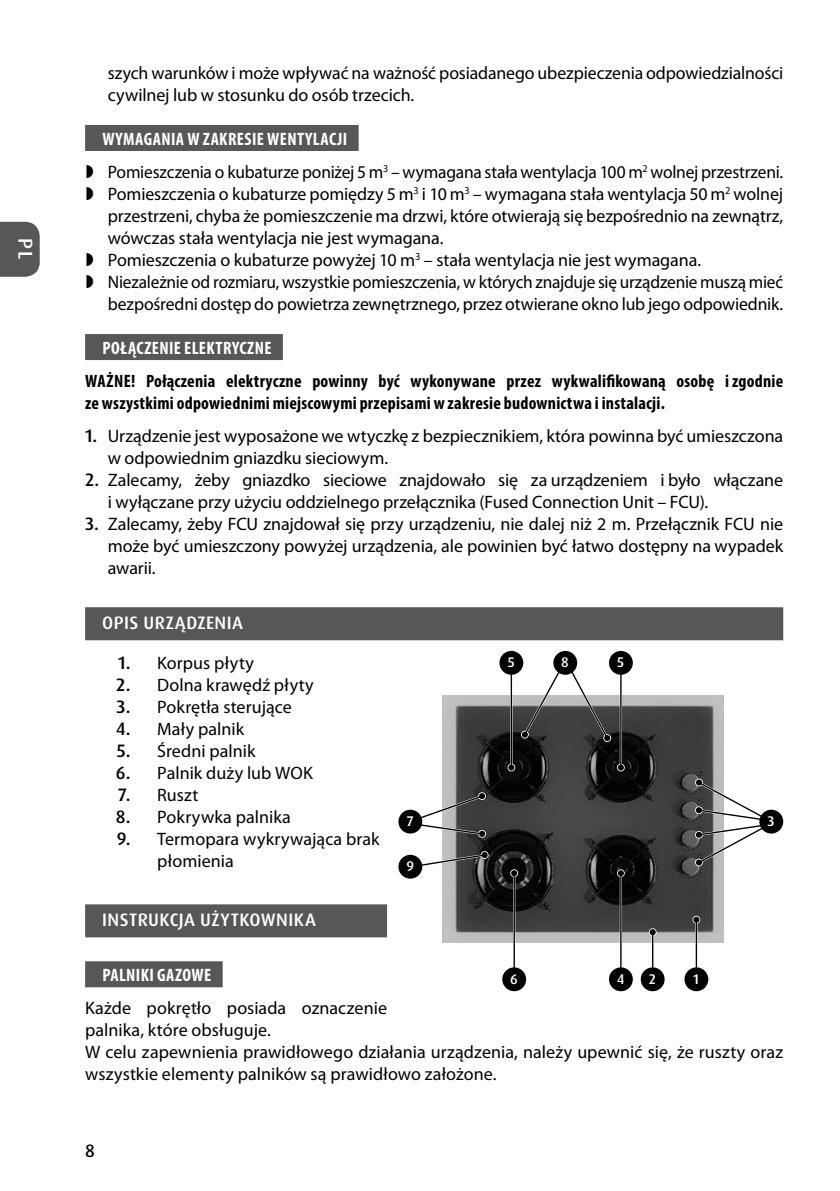
<style>
.page{position:relative;width:840px;height:1191px;background:#fff}
.page>*{position:absolute;margin:0;border:0;box-sizing:border-box;transform-origin:0 0}
.t1{font:500 20px "Dax Pro";color:#fff}
.t2{font:18px/22px "Myriad Pro";letter-spacing:-.005em;color:#000}
.t3{font:700 condensed 18px/22px "Myriad Pro";letter-spacing:.01em;color:#000}
.t4{font:500 18px "Dax Pro";letter-spacing:.025em;color:#fff}
.t5{font:700 condensed 18px "Myriad Pro";letter-spacing:.02em;color:#fff}
.t6{font:500 18px "Dax Pro";color:#000}
.t7{font:500 14px "Dax Pro";color:#fff}
.s1{font-weight:700;font-stretch:condensed;color:#fff}
.s2{font-family:"Dax Pro";font-weight:500}
</style>
<div class="page">
<svg style="left:0;top:222px;width:40px;height:55px;background:#5f5f5e"></svg>
<div style="left:85px;top:125px;width:273px;height:26px;background:#575756"></div>
<div style="left:85px;top:334px;width:198px;height:26px;background:#575756"></div>
<div style="left:85px;top:607px;width:697px;height:33px;background:#575756"></div>
<div style="left:85px;top:904px;width:302px;height:33px;background:#575756"></div>
<div style="left:85px;top:961px;width:137px;height:26px;background:#575756"></div>
<img style="left:442px;top:695px;width:281px;height:247px">
<svg style="left:409px;top:852px;width:78px;height:17px"></svg>
<svg style="left:406px;top:793px;width:79px;height:44px"></svg>
<div style="left:694px;top:806px;width:8px;height:8px;background:#5f5f5f;border-radius:50%"></div>
<div style="left:694px;top:831px;width:8px;height:7px;background:#606060;border-radius:50%"></div>
<svg style="left:695px;top:779px;width:79px;height:86px"></svg>
<svg style="left:695px;top:831px;width:6px;height:7px"></svg>
<div style="left:759px;top:809px;width:23px;height:24px;background:#000;border-radius:50%"></div>
<div style="left:398px;top:809px;width:24px;height:24px;background:#000;border-radius:50%"></div>
<div style="left:398px;top:855px;width:24px;height:23px;background:#000;border-radius:50%"></div>
<hr style="left:694px;top:919px;width:3px;height:62px;background:#fff">
<svg style="left:692px;top:915px;width:8px;height:8px"></svg>
<hr style="left:695px;top:919px;width:1px;height:62px;background:#000">
<svg style="left:693px;top:916px;width:6px;height:6px"></svg>
<svg style="left:648px;top:928px;width:8px;height:8px"></svg>
<hr style="left:651px;top:932px;width:2px;height:49px;background:#000">
<svg style="left:649px;top:929px;width:6px;height:6px"></svg>
<hr style="left:619px;top:873px;width:2px;height:108px;background:#fff">
<svg style="left:616px;top:869px;width:8px;height:8px"></svg>
<hr style="left:620px;top:873px;width:1px;height:108px;background:#000">
<svg style="left:617px;top:870px;width:6px;height:6px"></svg>
<hr style="left:513px;top:873px;width:2px;height:108px;background:#fff">
<svg style="left:510px;top:869px;width:8px;height:8px"></svg>
<hr style="left:513px;top:873px;width:1px;height:108px;background:#000">
<svg style="left:511px;top:870px;width:6px;height:6px"></svg>
<hr style="left:619px;top:659px;width:2px;height:108px;background:#fff">
<svg style="left:616px;top:763px;width:8px;height:8px"></svg>
<hr style="left:620px;top:659px;width:1px;height:108px;background:#000">
<svg style="left:617px;top:764px;width:6px;height:6px"></svg>
<div style="left:520px;top:731px;width:8px;height:7px;background:#0b0b0b;border-radius:50%"></div>
<svg style="left:521px;top:656px;width:89px;height:85px"></svg>
<hr style="left:510px;top:659px;width:2px;height:108px;background:#fff">
<svg style="left:507px;top:763px;width:8px;height:8px"></svg>
<hr style="left:510px;top:659px;width:1px;height:108px;background:#000">
<svg style="left:508px;top:764px;width:6px;height:6px"></svg>
<div style="left:684px;top:967px;width:24px;height:24px;background:#000;border-radius:50%"></div>
<div style="left:640px;top:967px;width:24px;height:24px;background:#000;border-radius:50%"></div>
<div style="left:608px;top:967px;width:24px;height:24px;background:#000;border-radius:50%"></div>
<div style="left:502px;top:967px;width:24px;height:24px;background:#000;border-radius:50%"></div>
<div style="left:608px;top:651px;width:24px;height:24px;background:#000;border-radius:50%"></div>
<div style="left:499px;top:651px;width:24px;height:24px;background:#000;border-radius:50%"></div>
<div style="left:553px;top:651px;width:24px;height:24px;background:#000;border-radius:50%"></div>
<p class="t1" style="left:38px;top:238px;width:23px;rotate:90deg">PL</p>
<p class="t2" style="left:108px;top:62px;width:676px">szych warunków i może wpływać na ważność posiadanego ubezpieczenia odpowiedzialności cywilnej lub w stosunku do osób trzecich.</p>
<p class="t2" style="left:108px;top:123px;width:676px;line-height:33px;text-indent:-5px"><span class="s1">WYMAGANIA W ZAKRESIE WENTYLACJI<br></span>Pomieszczenia o kubaturze poniżej 5 m<sup>3</sup> – wymagana stała wentylacja 100 m<sup>2</sup> wolnej przestrzeni.</p>
<p class="t2" style="left:108px;top:183px;width:676px">Pomieszczenia o kubaturze pomiędzy 5 m<sup>3</sup> i 10 m<sup>3</sup> – wymagana stała wentylacja 50 m<sup>2</sup> wolnej przestrzeni, chyba że pomieszczenie ma drzwi, które otwierają się bezpośrednio na zewnątrz, wówczas stała wentylacja nie jest wymagana.<br>Pomieszczenia o kubaturze powyżej 10 m<sup>3</sup> – stała wentylacja nie jest wymagana.<br>Niezależnie od rozmiaru, wszystkie pomieszczenia, w których znajduje się urządzenie muszą mieć bezpośredni dostęp do powietrza zewnętrznego, przez otwierane okno lub jego odpowiednik.</p>
<p class="t5" style="left:102px;top:336px;width:170px">POŁĄCZENIE ELEKTRYCZNE</p>
<p class="t3" style="left:85px;top:369px;width:699px">WAŻNE! Połączenia elektryczne powinny być wykonywane przez wykwalifikowaną osobę izgodnie ze wszystkimi odpowiednimi miejscowymi przepisami w zakresie budownictwa i instalacji.</p>
<p class="t2" style="left:108px;top:425px;width:676px;text-indent:-23px"><span class="s2">1.</span> Urządzenie jest wyposażone we wtyczkę z bezpiecznikiem, która powinna być umieszczona w odpowiednim gniazdku sieciowym.</p>
<p class="t2" style="left:108px;top:469px;width:676px;text-indent:-23px"><span class="s2">2.</span> Zalecamy, żeby gniazdko sieciowe znajdowało się za urządzeniem i było włączane i wyłączane przy użyciu oddzielnego przełącznika (Fused Connection Unit – FCU).</p>
<p class="t2" style="left:108px;top:513px;width:676px;text-align:justify;text-indent:-23px"><span class="s2">3.</span> Zalecamy, żeby FCU znajdował się przy urządzeniu, nie dalej niż 2 m. Przełącznik FCU nie może być umieszczony powyżej urządzenia, ale powinien być łatwo dostępny na wypadek awarii.</p>
<p class="t4" style="left:102px;top:611px;width:142px">OPIS URZĄDZENIA</p>
<p class="t2" style="left:118px;top:652px;width:137px"><span class="s2">1.</span> Korpus płyty</p>
<p class="t2" style="left:116px;top:674px;width:199px"><span class="s2">2.</span> Dolna krawędź płyty</p>
<p class="t2" style="left:117px;top:696px;width:176px"><span class="s2">3.</span> Pokrętła sterujące</p>
<p class="t2" style="left:116px;top:718px;width:130px"><span class="s2">4.</span> Mały palnik</p>
<p class="t2" style="left:117px;top:740px;width:140px"><span class="s2">5.</span> Średni palnik</p>
<p class="t2" style="left:116px;top:762px;width:198px"><span class="s2">6.</span> Palnik duży lub WOK</p>
<p class="t2" style="left:118px;top:784px;width:82px"><span class="s2">7.</span> Ruszt</p>
<p class="t2" style="left:116px;top:806px;width:176px"><span class="s2">8.</span> Pokrywka palnika</p>
<p class="t2" style="left:157px;top:828px;width:224px;text-indent:-40px"><span class="s2">9.</span> Termopara wykrywająca brak płomienia</p>
<p class="t4" style="left:102px;top:908px;width:215px">INSTRUKCJA UŻYTKOWNIKA</p>
<p class="t5" style="left:102px;top:963px;width:110px">PALNIKI GAZOWE</p>
<p class="t2" style="left:85px;top:997px;width:699px">Każde pokrętło posiada oznaczenie<br>palnika, które obsługuje.<br>W celu zapewnienia prawidłowego działania urządzenia, należy upewnić się, że ruszty oraz wszystkie elementy palników są prawidłowo założone.</p>
<p class="t7" style="left:507px;top:653px;width:8px">5</p>
<p class="t7" style="left:561px;top:653px;width:9px">8</p>
<p class="t7" style="left:617px;top:653px;width:8px">5</p>
<p class="t7" style="left:406px;top:812px;width:8px">7</p>
<p class="t7" style="left:767px;top:812px;width:8px">3</p>
<p class="t7" style="left:406px;top:857px;width:9px">9</p>
<p class="t7" style="left:510px;top:970px;width:9px">6</p>
<p class="t7" style="left:616px;top:970px;width:9px">4</p>
<p class="t7" style="left:648px;top:970px;width:9px">2</p>
<p class="t7" style="left:693px;top:970px;width:7px">1</p>
<p class="t6" style="left:85px;top:1139px;width:11px">8</p>
</div>
